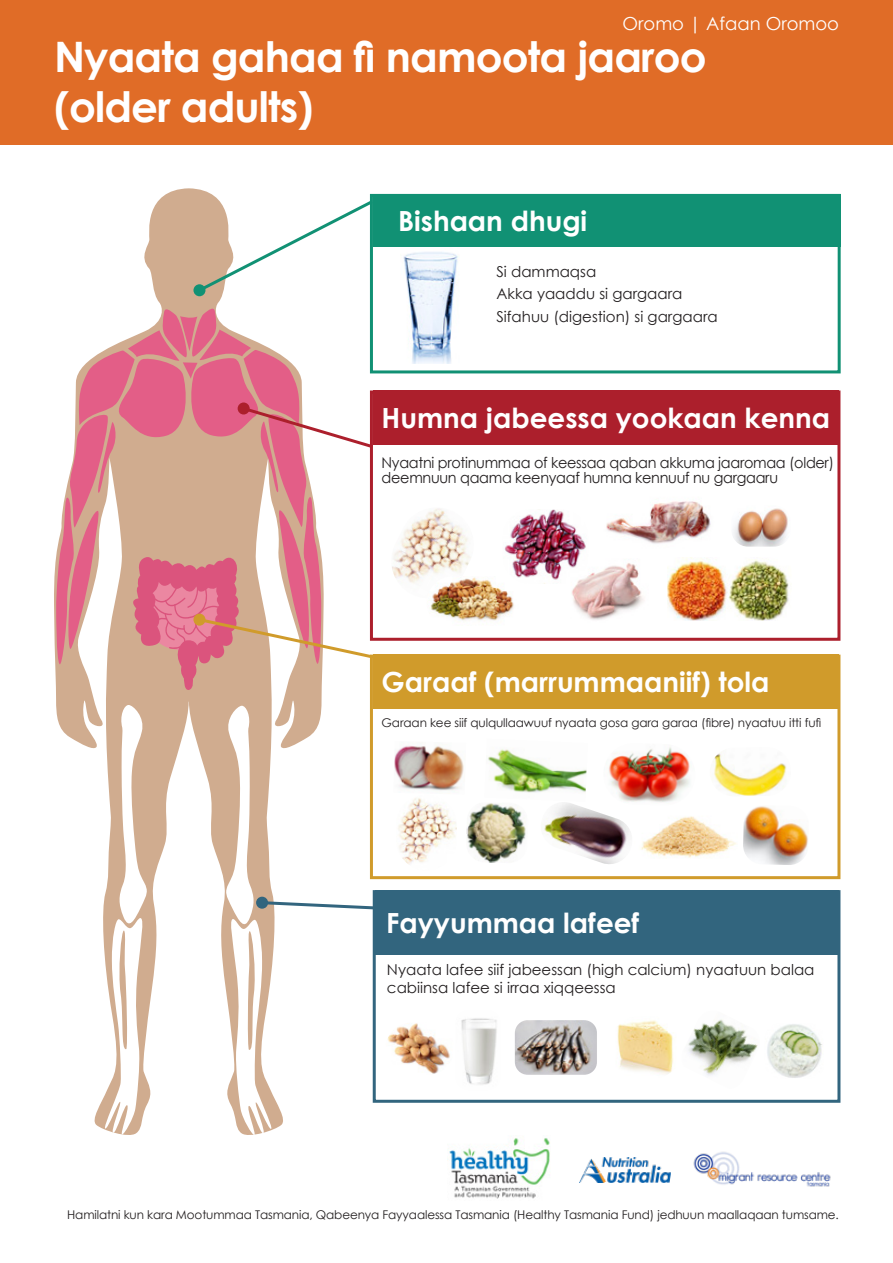
<style>
.page{position:relative;width:893px;height:1263px;background:#fff}
.page>*{position:absolute;margin:0;border:0;box-sizing:border-box;transform-origin:0 0}
.t1{font:700 42px/49.5px "Century Gothic";letter-spacing:-.02em;color:#fff}
.t2{font:700 27.75px "Century Gothic";color:#fff}
.t3{font:18px "Century Gothic";color:#fff}
.t4{font:15px/18px "Century Gothic";color:#231f20}
.t5{font:15px/15px "Century Gothic";letter-spacing:-.02em;color:#231f20;scale:.96 1}
.t6{font:12px "Century Gothic";letter-spacing:-.01em;color:#231f20}
</style>
<div class="page">
<img style="left:693px;top:1152px;width:138px;height:35px">
<img style="left:579px;top:1157px;width:92px;height:26px">
<img style="left:447px;top:1138px;width:103px;height:61px">
<div style="left:0;top:0;width:893px;height:145px;background:#e06c27"></div>
<div style="left:373px;top:890px;width:467px;height:213px;border:3px solid #32657e"></div>
<img style="left:606px;top:501px;width:105px;height:43px">
<img style="left:403px;top:252px;width:55px;height:111px">
<img style="left:392px;top:508px;width:79px;height:76px">
<img style="left:427px;top:576px;width:92px;height:53px;border-radius:26px">
<img style="left:571px;top:563px;width:73px;height:57px">
<img style="left:503px;top:509px;width:85px;height:75px">
<img style="left:667px;top:558px;width:122px;height:63px">
<img style="left:733px;top:508px;width:55px;height:39px">
<img style="left:767px;top:1024px;width:55px;height:54px">
<img style="left:515px;top:1020px;width:82px;height:55px">
<img style="left:617px;top:1020px;width:57px;height:54px">
<img style="left:461px;top:1018px;width:36px;height:67px">
<img style="left:385px;top:1022px;width:69px;height:53px;border-radius:26px">
<img style="left:688px;top:1019px;width:70px;height:57px">
<svg style="left:54px;top:188px;width:268px;height:941px"></svg>
<svg style="left:102px;top:705px;width:47px;height:430px"></svg>
<svg style="left:195px;top:198px;width:175px;height:96px"></svg>
<div style="left:193px;top:284px;width:12px;height:12px;background:#119174;border-radius:50%"></div>
<svg style="left:56px;top:306px;width:320px;height:385px"></svg>
<div style="left:193px;top:614px;width:12px;height:12px;background:#d09b2b;border-radius:50%"></div>
<svg style="left:224px;top:705px;width:170px;height:430px"></svg>
<div style="left:256px;top:897px;width:12px;height:12px;background:#32657e;border-radius:50%"></div>
<div style="left:370px;top:194px;width:471px;height:179px;border:3px solid #119174"></div>
<div style="left:375px;top:890px;width:464px;height:64px;background:#32657e"></div>
<div style="left:373px;top:194px;width:468px;height:53px;background:#119174"></div>
<div style="left:370px;top:390px;width:470px;height:251px;border:3px solid #ac1f2c"></div>
<div style="left:373px;top:390px;width:466px;height:54px;background:#ac1f2c"></div>
<img style="left:633px;top:809px;width:107px;height:53px;border-radius:27px">
<img style="left:396px;top:795px;width:61px;height:75px;border-radius:30px">
<img style="left:609px;top:747px;width:81px;height:55px">
<img style="left:544px;top:802px;width:91px;height:62px">
<img style="left:488px;top:749px;width:99px;height:44px">
<img style="left:393px;top:741px;width:71px;height:53px">
<img style="left:713px;top:752px;width:74px;height:44px">
<img style="left:466px;top:803px;width:60px;height:60px">
<div style="left:370px;top:655px;width:470px;height:224px;border:3px solid #d09b2b"></div>
<div style="left:373px;top:655px;width:466px;height:54px;background:#d09b2b"></div>
<img style="left:743px;top:806px;width:65px;height:59px">
<p class="t3" style="left:623px;top:11px;width:218px">Oromo | Afaan Oromoo</p>
<p class="t1" style="left:54px;top:30px;width:654px">Nyaata gahaa fi namoota jaaroo (older adults)</p>
<p class="t2" style="left:398px;top:200px;width:191px">Bishaan dhugi</p>
<p class="t4" style="left:496px;top:263px;width:101px">Si dammaqsa</p>
<p class="t4" style="left:496px;top:285px;width:188px">Akka yaaddu si gargaara</p>
<p class="t4" style="left:496px;top:307px;width:223px">Sifahuu (digestion) si gargaara</p>
<p class="t2" style="left:382px;top:397px;width:450px">Humna jabeessa yookaan kenna</p>
<p class="t5" style="left:382px;top:454px;width:473px">Nyaatni protinummaa of keessaa qaban akkuma jaaromaa (older) deemnuun qaama keenyaaf humna kennuuf nu gargaaru</p>
<p class="t2" style="left:382px;top:661px;width:389px">Garaaf (marrummaaniif) tola</p>
<p class="t6" style="left:382px;top:714px;width:441px">Garaan kee siif qulqullaawuuf nyaata gosa gara garaa (fibre) nyaatuu itti fufi</p>
<p class="t2" style="left:386px;top:902px;width:255px">Fayyummaa lafeef</p>
<p class="t4" style="left:387px;top:960px;width:429px">Nyaata lafee siif jabeessan (high calcium) nyaatuun balaa cabiinsa lafee si irraa xiqqeessa</p>
<p class="t6" style="left:67px;top:1206px;width:773px">Hamilatni kun kara Mootummaa Tasmania, Qabeenya Fayyaalessa Tasmania (Healthy Tasmania Fund) jedhuun maallaqaan tumsame.</p>
</div>
